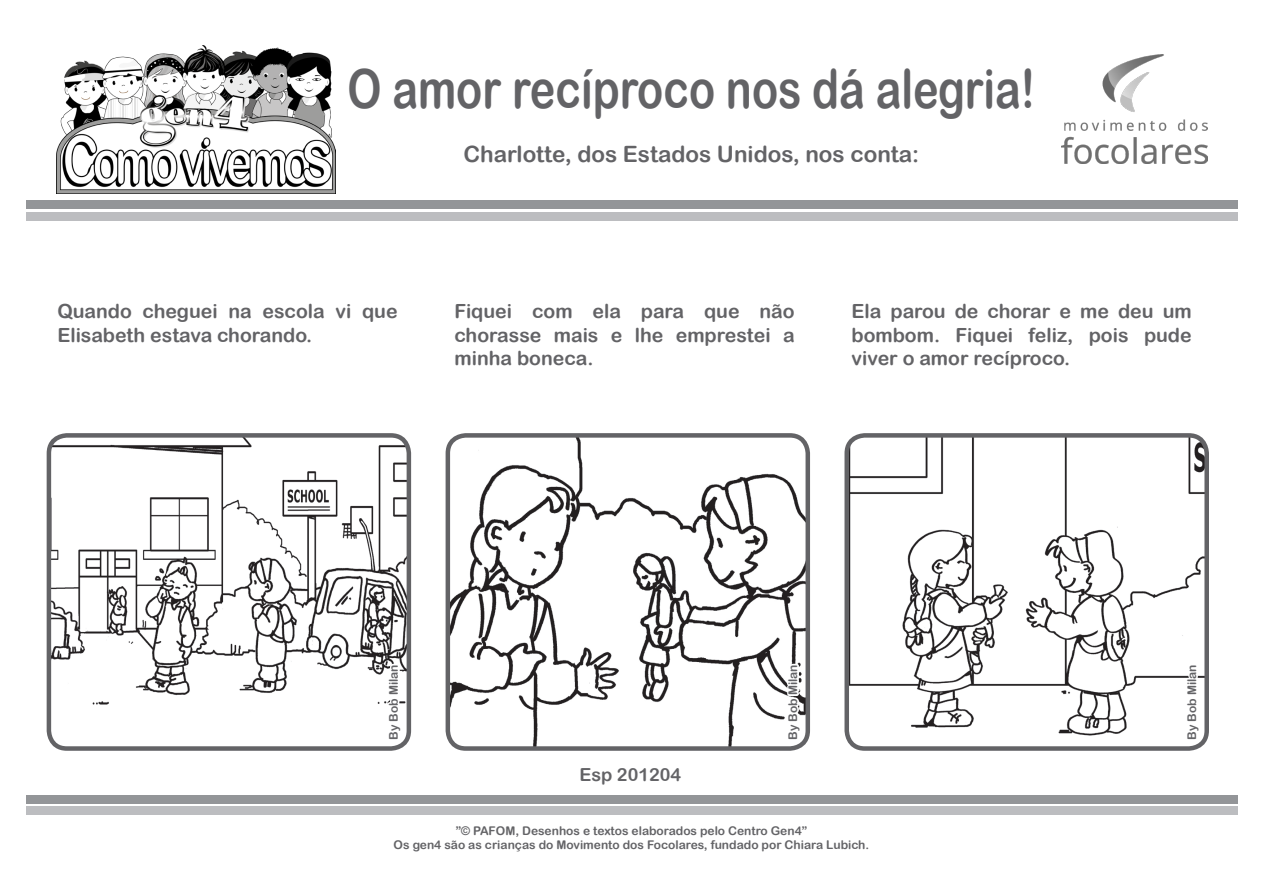
<style>
.page{position:relative;width:1263px;height:893px;background:#fff}
.page>*{position:absolute;margin:0;border:0;box-sizing:border-box;transform-origin:0 0}
.t1{font:54px "Arial Rounded MT Bold";color:#636366;scale:.8 1}
.t2{font:22.5px "Arial Rounded MT Bold";color:#636366}
.t3{font:19.5px/23.4px "Arial Rounded MT Bold";color:#636366;text-align:justify}
.t4{font:18px "Arial Rounded MT Bold";color:#636366}
.t5{font:12px "Arial Rounded MT Bold";color:#636366}
</style>
<div class="page">
<img style="left:57px;top:45px;width:278px;height:149px">
<img style="left:1062px;top:55px;width:145px;height:108px">
<div style="left:26px;top:806px;width:1211px;height:8px;background:#bcbdc0"></div>
<div style="left:26px;top:795px;width:1211px;height:8px;background:#939598"></div>
<div style="left:26px;top:212px;width:1211px;height:8px;background:#bcbdc0"></div>
<div style="left:26px;top:201px;width:1211px;height:8px;background:#939598"></div>
<img style="left:849px;top:438px;width:355px;height:308px">
<div style="left:844px;top:433px;width:365px;height:318px;border:4px solid #636366;border-radius:18px"></div>
<img style="left:448px;top:438px;width:357px;height:308px">
<div style="left:446px;top:433px;width:364px;height:318px;border:4px solid #636366;border-radius:18px"></div>
<img style="left:52px;top:438px;width:354px;height:308px">
<div style="left:47px;top:433px;width:364px;height:318px;border:4px solid #636366;border-radius:18px"></div>
<svg style="left:367px;top:649px;width:40px;height:94px"></svg>
<svg style="left:766px;top:649px;width:40px;height:94px"></svg>
<svg style="left:1165px;top:649px;width:40px;height:94px"></svg>
<p class="t1" style="left:347px;top:57px;width:861px">O amor recíproco nos dá alegria!</p>
<p class="t2" style="left:463px;top:141px;width:457px">Charlotte, dos Estados Unidos, nos conta:</p>
<p class="t3" style="left:57px;top:299px;width:342px">Quando cheguei na escola vi que<br>Elisabeth estava chorando.</p>
<p class="t3" style="left:454px;top:299px;width:342px">Fiquei com ela para que não chorasse mais e lhe emprestei a minha boneca.</p>
<p class="t3" style="left:851px;top:299px;width:342px">Ela parou de chorar e me deu um bombom. Fiquei feliz, pois pude viver o amor recíproco.</p>
<p class="t5" style="left:386px;top:740px;width:77px;rotate:-90deg">By Bob Milan</p>
<p class="t5" style="left:786px;top:740px;width:77px;rotate:-90deg">By Bob Milan</p>
<p class="t5" style="left:1185px;top:740px;width:77px;rotate:-90deg">By Bob Milan</p>
<p class="t4" style="left:579px;top:764px;width:103px">Esp 201204</p>
<p class="t5" style="left:456px;top:824px;width:353px">”© PAFOM, Desenhos e textos elaborados pelo Centro Gen4”</p>
<p class="t5" style="left:394px;top:838px;width:477px">Os gen4 são as crianças do Movimento dos Focolares, fundado por Chiara Lubich.</p>
</div>
